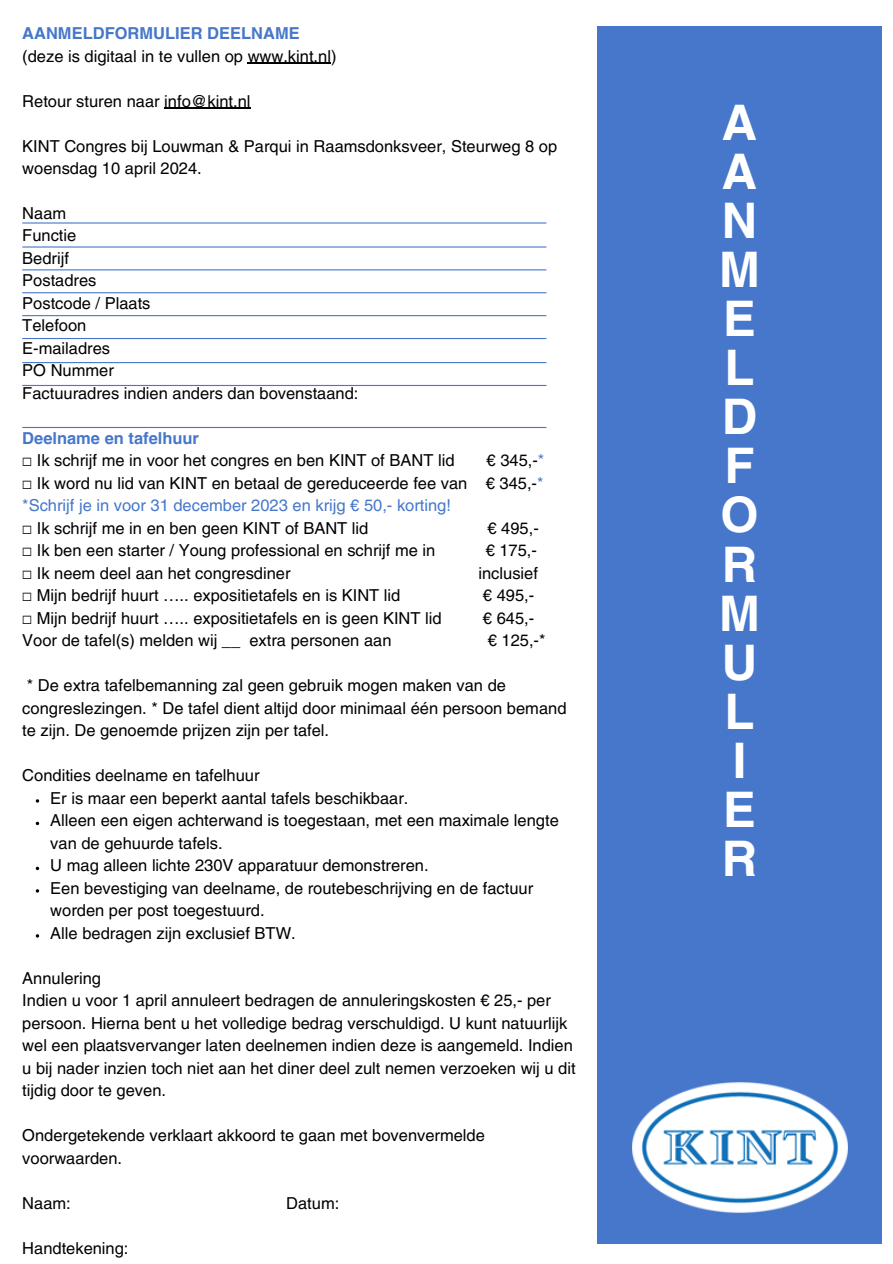
<style>
.page{position:relative;width:893px;height:1264px;background:#fff}
.page>*{position:absolute;margin:0;border:0;box-sizing:border-box;transform-origin:0 0}
.t1{font:700 49.05px/49.1px "Helvetica LT Pro";color:#fff;text-align:justify}
.t2{font:16.5px/22.5px "Helvetica LT Pro";color:#000}
.t3{font:16.5px "Helvetica LT Pro";color:#4677cb}
.t4{font:700 16.5px "Helvetica LT Pro";color:#4677cb}
.s1{font-family:"Free Mono"}
.s2{color:#4677cb}
</style>
<div class="page">
<hr style="left:248px;top:63px;width:83px;height:1px;background:#000">
<hr style="left:164px;top:108px;width:87px;height:1px;background:#000">
<div style="left:597px;top:26px;width:284px;height:1217px;background:#4677cb"></div>
<img style="left:632px;top:1082px;width:215px;height:130px">
<hr style="left:22px;top:222px;width:524px;height:1px;background:#4677cb">
<hr style="left:22px;top:246px;width:524px;height:1px;background:#4677cb">
<hr style="left:22px;top:269px;width:524px;height:1px;background:#4677cb">
<hr style="left:22px;top:292px;width:524px;height:1px;background:#4677cb">
<hr style="left:22px;top:315px;width:524px;height:1px;background:#4677cb">
<hr style="left:22px;top:338px;width:524px;height:1px;background:#4677cb">
<hr style="left:22px;top:362px;width:524px;height:1px;background:#4677cb">
<hr style="left:22px;top:385px;width:524px;height:1px;background:#4677cb">
<hr style="left:22px;top:427px;width:524px;height:1px;background:#4677cb">
<p class="t4" style="left:22px;top:27px;width:279px">AANMELDFORMULIER DEELNAME</p>
<p class="t2" style="left:22px;top:46px;width:316px">(deze is digitaal in te vullen op www.kint.nl)</p>
<p class="t2" style="left:22px;top:91px;width:230px">Retour sturen naar info@kint.nl</p>
<p class="t2" style="left:22px;top:136px;width:536px">KINT Congres bij Louwman &amp; Parqui in Raamsdonksveer, Steurweg 8 op woensdag 10 april 2024.</p>
<p class="t2" style="left:22px;top:203px;width:45px">Naam</p>
<p class="t2" style="left:22px;top:226px;width:56px">Functie</p>
<p class="t2" style="left:22px;top:248px;width:48px">Bedrijf</p>
<p class="t2" style="left:22px;top:271px;width:76px">Postadres</p>
<p class="t2" style="left:22px;top:293px;width:130px">Postcode / Plaats</p>
<p class="t2" style="left:22px;top:316px;width:66px">Telefoon</p>
<p class="t2" style="left:22px;top:338px;width:89px">E-mailadres</p>
<p class="t2" style="left:22px;top:361px;width:93px">PO Nummer</p>
<p class="t2" style="left:22px;top:383px;width:338px">Factuuradres indien anders dan bovenstaand:</p>
<p class="t4" style="left:22px;top:432px;width:178px">Deelname en tafelhuur</p>
<p class="t2" style="left:22px;top:451px;width:433px"><span class="s1">☐</span> Ik schrijf me in voor het congres en ben KINT of BANT lid</p>
<p class="t2" style="left:486px;top:451px;width:59px">€ 345,-<span class="s2">*</span></p>
<p class="t3" style="left:22px;top:499px;width:430px">*Schrijf je in voor 31 december 2023 en krijg € 50,- korting!</p>
<p class="t2" style="left:22px;top:541px;width:414px"><span class="s1">☐</span> Ik ben een starter / Young professional en schrijf me in</p>
<p class="t2" style="left:485px;top:541px;width:53px">€ 175,-</p>
<p class="t2" style="left:22px;top:563px;width:270px"><span class="s1">☐</span> Ik neem deel aan het congresdiner</p>
<p class="t2" style="left:478px;top:563px;width:61px">inclusief</p>
<p class="t2" style="left:22px;top:586px;width:379px"><span class="s1">☐</span> Mijn bedrijf huurt ….. expositietafels en is KINT lid</p>
<p class="t2" style="left:483px;top:586px;width:53px">€ 495,-</p>
<p class="t2" style="left:22px;top:608px;width:421px"><span class="s1">☐</span> Mijn bedrijf huurt ….. expositietafels en is geen KINT lid</p>
<p class="t2" style="left:483px;top:608px;width:53px">€ 645,-</p>
<p class="t2" style="left:22px;top:473px;width:522px"><span class="s1">☐</span> Ik word nu lid van KINT en betaal de gereduceerde fee van € 345,-<span class="s2">*</span></p>
<p class="t2" style="left:22px;top:518px;width:347px"><span class="s1">☐</span> Ik schrijf me in en ben geen KINT of BANT lid</p>
<p class="t2" style="left:487px;top:518px;width:53px">€ 495,-</p>
<p class="t2" style="left:22px;top:631px;width:371px">Voor de tafel(s) melden wij __ extra personen aan</p>
<p class="t2" style="left:487px;top:631px;width:59px">€ 125,-*</p>
<p class="t2" style="left:22px;top:676px;width:545px">* De extra tafelbemanning zal geen gebruik mogen maken van de congreslezingen. * De tafel dient altijd door minimaal één persoon bemand te zijn. De genoemde prijzen zijn per tafel.</p>
<p class="t2" style="left:22px;top:765px;width:239px">Condities deelname en tafelhuur</p>
<p class="t2" style="left:50px;top:788px;width:360px">Er is maar een beperkt aantal tafels beschikbaar.</p>
<p class="t2" style="left:50px;top:810px;width:510px">Alleen een eigen achterwand is toegestaan, met een maximale lengte van de gehuurde tafels.</p>
<p class="t2" style="left:50px;top:855px;width:380px">U mag alleen lichte 230V apparatuur demonstreren.</p>
<p class="t2" style="left:50px;top:878px;width:484px">Een bevestiging van deelname, de routebeschrijving en de factuur worden per post toegestuurd.</p>
<p class="t2" style="left:50px;top:923px;width:247px">Alle bedragen zijn exclusief BTW.</p>
<p class="t2" style="left:22px;top:968px;width:80px">Annulering</p>
<p class="t2" style="left:22px;top:990px;width:555px">Indien u voor 1 april annuleert bedragen de annuleringskosten € 25,- per persoon. Hierna bent u het volledige bedrag verschuldigd. U kunt natuurlijk wel een plaatsvervanger laten deelnemen indien deze is aangemeld. Indien u bij nader inzien toch niet aan het diner deel zult nemen verzoeken wij u dit tijdig door te geven.</p>
<p class="t2" style="left:22px;top:1125px;width:464px">Ondergetekende verklaart akkoord te gaan met bovenvermelde voorwaarden.</p>
<p class="t2" style="left:22px;top:1193px;width:50px">Naam:</p>
<p class="t2" style="left:286px;top:1193px;width:55px">Datum:</p>
<p class="t2" style="left:22px;top:1238px;width:108px">Handtekening:</p>
<p class="t1" style="left:719px;top:103px;width:42px">A A N M E L D F O R M U L</p>
<p class="t1" style="left:732px;top:740px;width:15px">I</p>
<p class="t1" style="left:721px;top:790px;width:37px">E<br>R</p>
</div>
